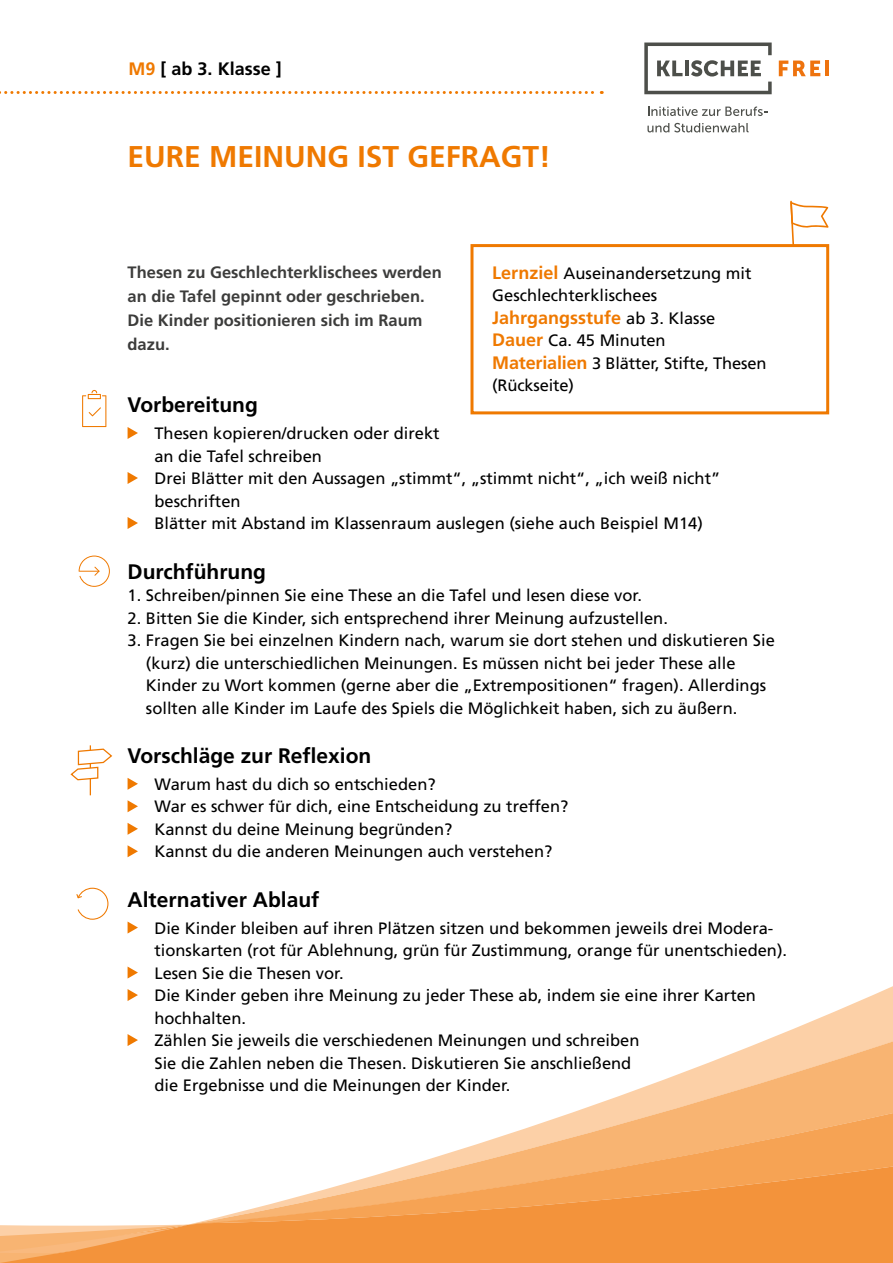
<style>
.page{position:relative;width:893px;height:1263px;background:#fff}
.page>*{position:absolute;margin:0;border:0;box-sizing:border-box;transform-origin:0 0}
.H1_Überschrift{font:700 30px "Frutiger LT Std";color:#ef7900}
.H2_Sub-Überschrift_i{font:700 21px "Frutiger LT Std";color:#000}
.P_Absatz{font:700 21px "Frutiger LT Std";color:#000}
.P_Absatz-2{font:700 18px "Frutiger LT Std";color:#ef7900}
.Rubriktitel{font:700 18px "Frutiger LT Std";color:#000}
.P_Absatz-3{font:16.5px/22.5px "Frutiger LT Std";color:#000}
.Vortext_Beschreibung{font:700 16.5px/24px "Frutiger LT Std";color:#3c3c3b}
.s1{color:#ef7900}
.s2{font-weight:700;font-size:18px;color:#ef7900}
.s3{font-weight:400;font-size:16.5px;color:#000}
</style>
<div class="page">
<div style="left:470px;top:244px;width:359px;height:170px;border:3px solid #ef7900"></div>
<svg style="left:790px;top:201px;width:38px;height:46px"></svg>
<svg style="left:128px;top:427px;width:10px;height:12px"></svg>
<svg style="left:128px;top:472px;width:10px;height:12px"></svg>
<svg style="left:128px;top:517px;width:10px;height:12px"></svg>
<svg style="left:128px;top:778px;width:10px;height:12px"></svg>
<svg style="left:128px;top:800px;width:10px;height:12px"></svg>
<svg style="left:128px;top:823px;width:10px;height:12px"></svg>
<svg style="left:128px;top:845px;width:10px;height:12px"></svg>
<svg style="left:128px;top:922px;width:10px;height:11px"></svg>
<svg style="left:128px;top:967px;width:10px;height:11px"></svg>
<svg style="left:128px;top:989px;width:10px;height:12px"></svg>
<svg style="left:128px;top:1034px;width:10px;height:12px"></svg>
<svg style="left:79px;top:555px;width:31px;height:32px"></svg>
<svg style="left:82px;top:390px;width:24px;height:37px"></svg>
<svg style="left:0;top:91px;width:602px;height:3px"></svg>
<svg style="left:779px;top:61px;width:41px;height:15px"></svg>
<hr style="left:825px;top:61px;width:4px;height:15px;background:#ee730e">
<svg style="left:644px;top:43px;width:128px;height:51px"></svg>
<svg style="left:648px;top:107px;width:120px;height:9px"></svg>
<svg style="left:647px;top:123px;width:102px;height:9px"></svg>
<svg style="left:76px;top:888px;width:32px;height:32px"></svg>
<hr style="left:90px;top:745px;width:1px;height:50px;background:#ef7900">
<svg style="left:70px;top:748px;width:43px;height:33px"></svg>
<svg style="left:633px;top:998px;width:260px;height:93px"></svg>
<svg style="left:0;top:1091px;width:893px;height:172px"></svg>
<h3 class="Rubriktitel" style="left:129px;top:59px;width:155px"><span class="s1">M9</span> [ ab 3. Klasse ]</h3>
<h1 class="H1_Überschrift" style="left:128px;top:139px;width:425px">EURE MEINUNG IST GEFRAGT!</h1>
<p class="Vortext_Beschreibung" style="left:128px;top:260px;width:316px">Thesen zu Geschlechterklischees werden an die Tafel gepinnt oder geschrieben.<br>Die Kinder positionieren sich im Raum dazu.</p>
<p class="P_Absatz-3" style="left:492px;top:262px;width:261px"><span class="s2">Lernziel</span> Auseinandersetzung mit<br>Geschlechterklischees</p>
<p class="P_Absatz-2" style="left:492px;top:307px;width:224px">Jahrgangsstufe <span class="s3">ab 3. Klasse</span></p>
<p class="P_Absatz-3" style="left:492px;top:329px;width:276px"><span class="s2">Dauer</span> Ca. 45 Minuten<br><span class="s2">Materialien</span> 3 Blätter, Stifte, Thesen</p>
<p class="P_Absatz-3" style="left:492px;top:374px;width:83px">(Rückseite)</p>
<h3 class="H2_Sub-Überschrift_i" style="left:128px;top:393px;width:132px">Vorbereitung</h3>
<p class="P_Absatz-3" style="left:154px;top:422px;width:287px">Thesen kopieren/drucken oder direkt an die Tafel schreiben</p>
<p class="P_Absatz-3" style="left:154px;top:467px;width:567px">Drei Blätter mit den Aussagen „stimmt“, „stimmt nicht“, „ich weiß nicht” beschriften</p>
<p class="P_Absatz-3" style="left:154px;top:512px;width:550px">Blätter mit Abstand im Klassenraum auslegen (siehe auch Beispiel M14)</p>
<p class="P_Absatz" style="left:128px;top:559px;width:140px">Durchführung</p>
<p class="P_Absatz-3" style="left:128px;top:584px;width:516px">1. Schreiben/pinnen Sie eine These an die Tafel und lesen diese vor.</p>
<p class="P_Absatz-3" style="left:128px;top:607px;width:542px">2. Bitten Sie die Kinder, sich entsprechend ihrer Meinung aufzustellen.</p>
<p class="P_Absatz-3" style="left:146px;top:629px;width:631px;text-indent:-18px">3. Fragen Sie bei einzelnen Kindern nach, warum sie dort stehen und diskutieren Sie (kurz) die unterschiedlichen Meinungen. Es müssen nicht bei jeder These alle Kinder zu Wort kommen (gerne aber die „Extrempositionen“ fragen). Allerdings sollten alle Kinder im Laufe des Spiels die Möglichkeit haben, sich zu äußern.</p>
<h3 class="H2_Sub-Überschrift_i" style="left:128px;top:743px;width:245px">Vorschläge zur Reflexion</h3>
<p class="P_Absatz-3" style="left:154px;top:773px;width:283px">Warum hast du dich so entschieden?</p>
<p class="P_Absatz-3" style="left:154px;top:795px;width:415px">War es schwer für dich, eine Entscheidung zu treffen?</p>
<p class="P_Absatz-3" style="left:154px;top:818px;width:299px">Kannst du deine Meinung begründen?</p>
<p class="P_Absatz-3" style="left:154px;top:840px;width:399px">Kannst du die anderen Meinungen auch verstehen?</p>
<h3 class="H2_Sub-Überschrift_i" style="left:128px;top:887px;width:193px">Alternativer Ablauf</h3>
<p class="P_Absatz-3" style="left:154px;top:917px;width:634px">Die Kinder bleiben auf ihren Plätzen sitzen und bekommen jeweils drei Modera&shy;tionskarten (rot für Ablehnung, grün für Zustimmung, orange für unentschieden).</p>
<p class="P_Absatz-3" style="left:154px;top:962px;width:191px">Lesen Sie die Thesen vor.</p>
<p class="P_Absatz-3" style="left:154px;top:984px;width:603px">Die Kinder geben ihre Meinung zu jeder These ab, indem sie eine ihrer Karten hochhalten.</p>
<p class="P_Absatz-3" style="left:154px;top:1029px;width:487px">Zählen Sie jeweils die verschiedenen Meinungen und schreiben<br>Sie die Zahlen neben die Thesen. Diskutieren Sie anschließend die Ergebnisse und die Meinungen der Kinder.</p>
</div>
